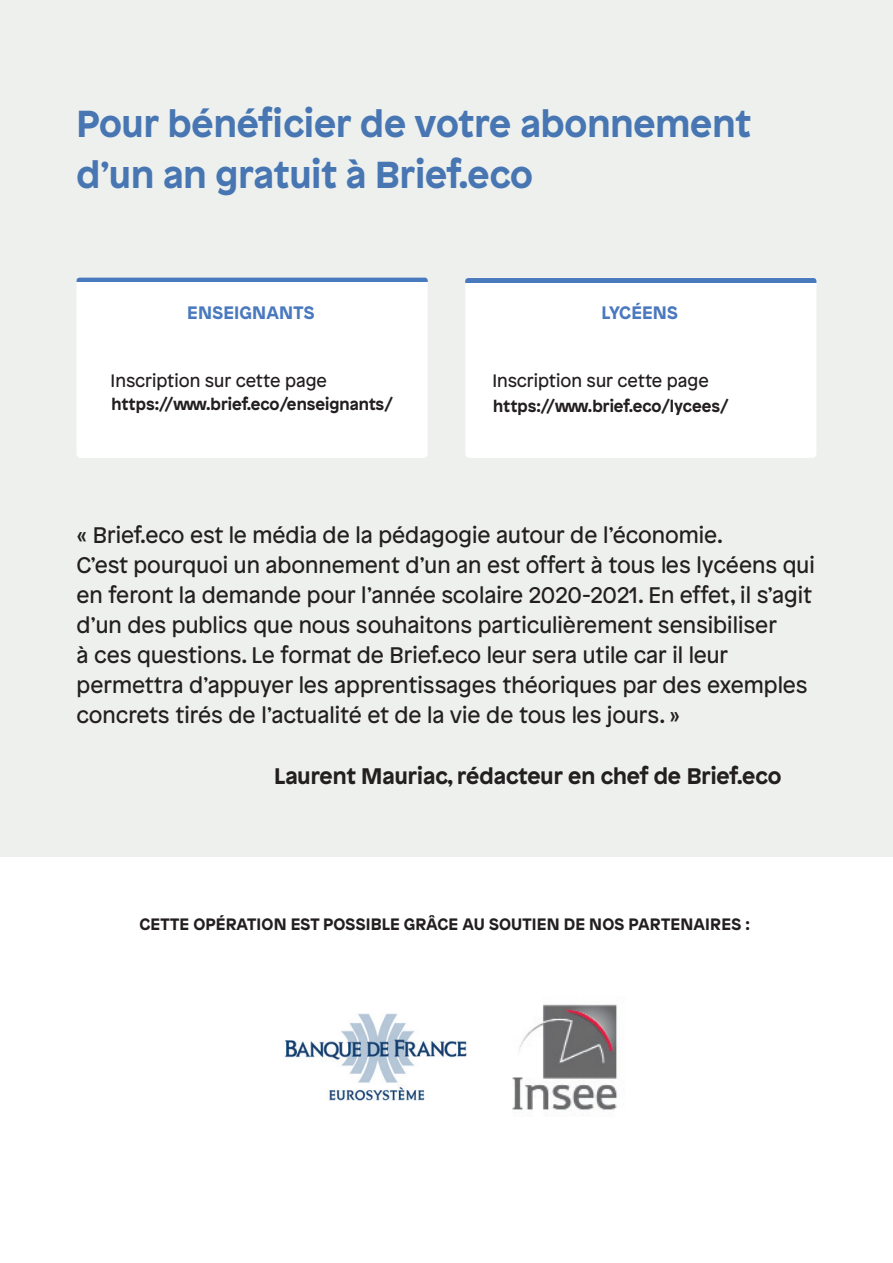
<style>
.page{position:relative;width:893px;height:1263px;background:#fff}
.page>*{position:absolute;margin:0;border:0;box-sizing:border-box;transform-origin:0 0}
.t1{font:700 37.5px/51px "Patron";color:#4776b3}
.t2{font:22.5px/30px "Patron";color:#231f20}
.t3{font:700 22.5px "Patron";color:#231f20}
.t4{font:18px "Patron";color:#231f20}
.t5{font:700 18px "Patron";letter-spacing:.01em;color:#4a79be}
.t6{font:700 16.5px "Patron";color:#231f20}
</style>
<div class="page">
<div style="left:0;top:0;width:893px;height:857px;background:#edf0ed"></div>
<img style="left:284px;top:1013px;width:183px;height:88px">
<div style="left:77px;top:278px;width:351px;height:180px;background:#fff;border-radius:4px"></div>
<div style="left:465px;top:278px;width:351px;height:180px;background:#fff;border-radius:4px"></div>
<svg style="left:77px;top:278px;width:351px;height:4px"></svg>
<svg style="left:465px;top:278px;width:351px;height:4px"></svg>
<img style="left:512px;top:1004px;width:106px;height:109px">
<h1 class="t1" style="left:77px;top:95px;width:676px">Pour bénéficier de votre abonnement d’un an gratuit à Brief.eco</h1>
<p class="t5" style="left:187px;top:298px;width:129px">ENSEIGNANTS</p>
<p class="t5" style="left:602px;top:298px;width:78px">LYCÉENS</p>
<p class="t4" style="left:111px;top:367px;width:218px">Inscription sur cette page</p>
<p class="t4" style="left:492px;top:367px;width:218px">Inscription sur cette page</p>
<p class="t6" style="left:111px;top:391px;width:283px">https://www.brief.eco/enseignants/</p>
<p class="t6" style="left:493px;top:393px;width:237px">https://www.brief.eco/lycees/</p>
<p class="t2" style="left:77px;top:519px;width:740px">« Brief.eco est le média de la pédagogie autour de l’économie.<br>C’est pourquoi un abonnement d’un an est offert à tous les lycéens qui en feront la demande pour l’année scolaire 2020-2021. En effet, il s’agit d’un des publics que nous souhaitons particulièrement sensibiliser<br>à ces questions. Le format de Brief.eco leur sera utile car il leur permettra d’appuyer les apprentissages théoriques par des exemples concrets tirés de l’actualité et de la vie de tous les jours. »</p>
<p class="t3" style="left:274px;top:758px;width:509px">Laurent Mauriac, rédacteur en chef de Brief.eco</p>
<p class="t6" style="left:139px;top:911px;width:612px">CETTE OPÉRATION EST POSSIBLE GRÂCE AU SOUTIEN DE NOS PARTENAIRES :</p>
</div>
